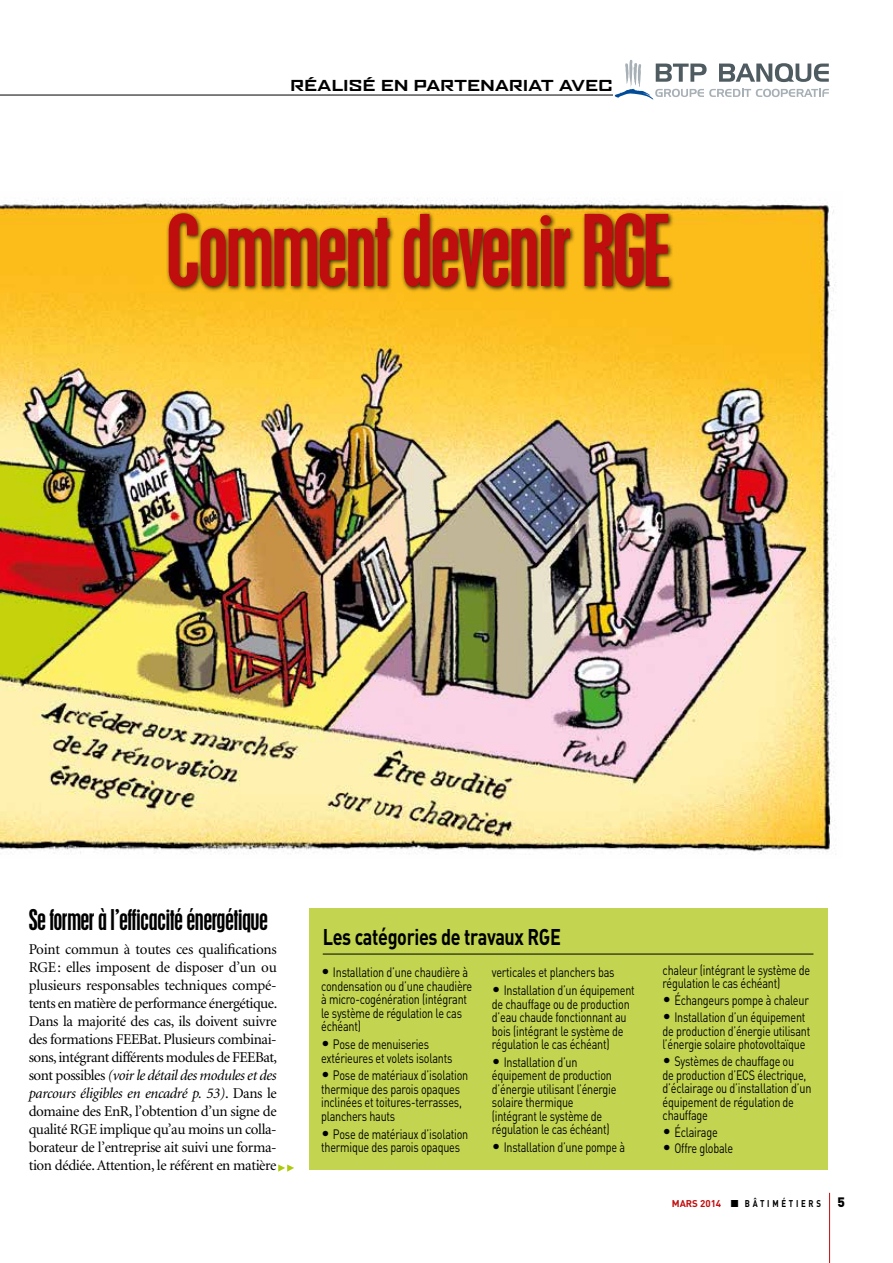
<style>
.page{position:relative;width:893px;height:1263px;background:#fff}
.page>*{position:absolute;margin:0;border:0;box-sizing:border-box;transform-origin:0 0}
.t1{font:condensed 87.75px "Placard";letter-spacing:-.03em;color:#c00d0e}
.t2{font:condensed 25.5px "Placard";letter-spacing:-.025em;color:#000}
.t3{font:700 22.5px "DIN";letter-spacing:-.02em;color:#000;scale:.8 1}
.t4{font:15px/18px "Minion";letter-spacing:-.025em;color:#000;text-align:justify}
.t5{font:700 expanded 14.55px "Agency FB";letter-spacing:-.015em;color:#000}
.t6{font:13.5px/13.5px "DIN";letter-spacing:-.02em;color:#000;scale:.8 1}
.t7{font:700 9.75px "DIN";letter-spacing:.35em;color:#000;scale:.8 1}
.s1{font-style:italic}
.s2{font-size:16.5px}
.s3{color:#c00d0e}
.s4{font-family:"European Pi Three";font-weight:400;font-size:16.5px}
.s5{font-weight:900;font-size:13.5px}
</style>
<div class="page">
<hr style="left:829px;top:1193px;width:1px;height:70px;background:#c00d0e">
<img style="left:0;top:198px;width:836px;height:655px">
<div style="left:310px;top:909px;width:518px;height:261px;background:#c2d450"></div>
<svg style="left:615px;top:60px;width:214px;height:40px"></svg>
<hr style="left:0;top:95px;width:613px;height:1px;background:#000">
<svg style="left:278px;top:1164px;width:16px;height:8px"></svg>
<hr style="left:323px;top:954px;width:490px;height:1px;background:#000">
<div style="left:166px;top:211px;width:509px;height:81px;background:#000;opacity:.8"></div>
<p class="t5" style="left:290px;top:77px;width:324px">RÉALISÉ EN PARTENARIAT AVEC</p>
<h1 class="t1" style="left:167px;top:196px;width:506px">Comment devenir RGE</h1>
<h2 class="t2" style="left:29px;top:904px;width:241px">Se former à l’efficacité énergétique</h2>
<p class="t4" style="left:29px;top:941px;width:250px">Point commun à toutes ces qualifications RGE: elles imposent de disposer d’un ou plusieurs responsables techniques compé&shy;tents en matière de performance énergétique.<br>Dans la majorité des cas, ils doivent suivre des formations FEEBat. Plusieurs combinai&shy;sons, intégrant différents modules de FEEBat, sont possibles <span class="s1">(voir le détail des modules et des parcours éligibles en encadré p. 53)</span>. Dans le domaine des EnR, l’obtention d’un signe de qualité RGE implique qu’au moins un colla&shy;borateur de l’entreprise ait suivi une forma&shy;tion dédiée. Attention, le référent en matière</p>
<h3 class="t3" style="left:323px;top:922px;width:299px">Les catégories de travaux RGE</h3>
<p class="t6" style="left:321px;top:965px;width:190px"><span class="s2">•</span> Installation d’une chaudière à condensation ou d’une chaudière à micro-cogénération (intégrant le système de régulation le cas échéant)</p>
<p class="t6" style="left:321px;top:1037px;width:166px"><span class="s2">•</span> Pose de menuiseries extérieures et volets isolants</p>
<p class="t6" style="left:321px;top:1068px;width:185px"><span class="s2">•</span> Pose de matériaux d’isolation thermique des parois opaques inclinées et toitures-terrasses, planchers hauts</p>
<p class="t6" style="left:321px;top:1127px;width:185px"><span class="s2">•</span> Pose de matériaux d’isolation thermique des parois opaques</p>
<p class="t6" style="left:492px;top:965px;width:155px">verticales et planchers bas</p>
<p class="t6" style="left:492px;top:983px;width:180px"><span class="s2">•</span> Installation d’un équipement de chauffage ou de production d’eau chaude fonctionnant au bois (intégrant le système de régulation le cas échéant)</p>
<p class="t6" style="left:492px;top:1055px;width:157px"><span class="s2">•</span> Installation d’un équipement de production d’énergie utilisant l’énergie solaire thermique (intégrant le système de régulation le cas échéant)</p>
<p class="t6" style="left:492px;top:1140px;width:168px"><span class="s2">•</span> Installation d’une pompe à</p>
<p class="t6" style="left:663px;top:963px;width:186px">chaleur (intégrant le système de régulation le cas échéant)</p>
<p class="t6" style="left:663px;top:993px;width:184px"><span class="s2">•</span> Échangeurs pompe à chaleur</p>
<p class="t6" style="left:663px;top:1010px;width:186px"><span class="s2">•</span> Installation d’un équipement de production d’énergie utilisant l’énergie solaire photovoltaïque</p>
<p class="t6" style="left:663px;top:1054px;width:188px"><span class="s2">•</span> Systèmes de chauffage ou<br>de production d’ECS électrique, d’éclairage ou d’installation d’un équipement de régulation de chauffage</p>
<p class="t6" style="left:663px;top:1124px;width:70px"><span class="s2">•</span> Éclairage</p>
<p class="t6" style="left:663px;top:1141px;width:90px"><span class="s2">•</span> Offre globale</p>
<p class="t7" style="left:672px;top:1197px;width:218px"><span class="s3">MARS 2014</span> <span class="s4">J</span> BÂTIMÉTIERS <span class="s5">5</span></p>
</div>
